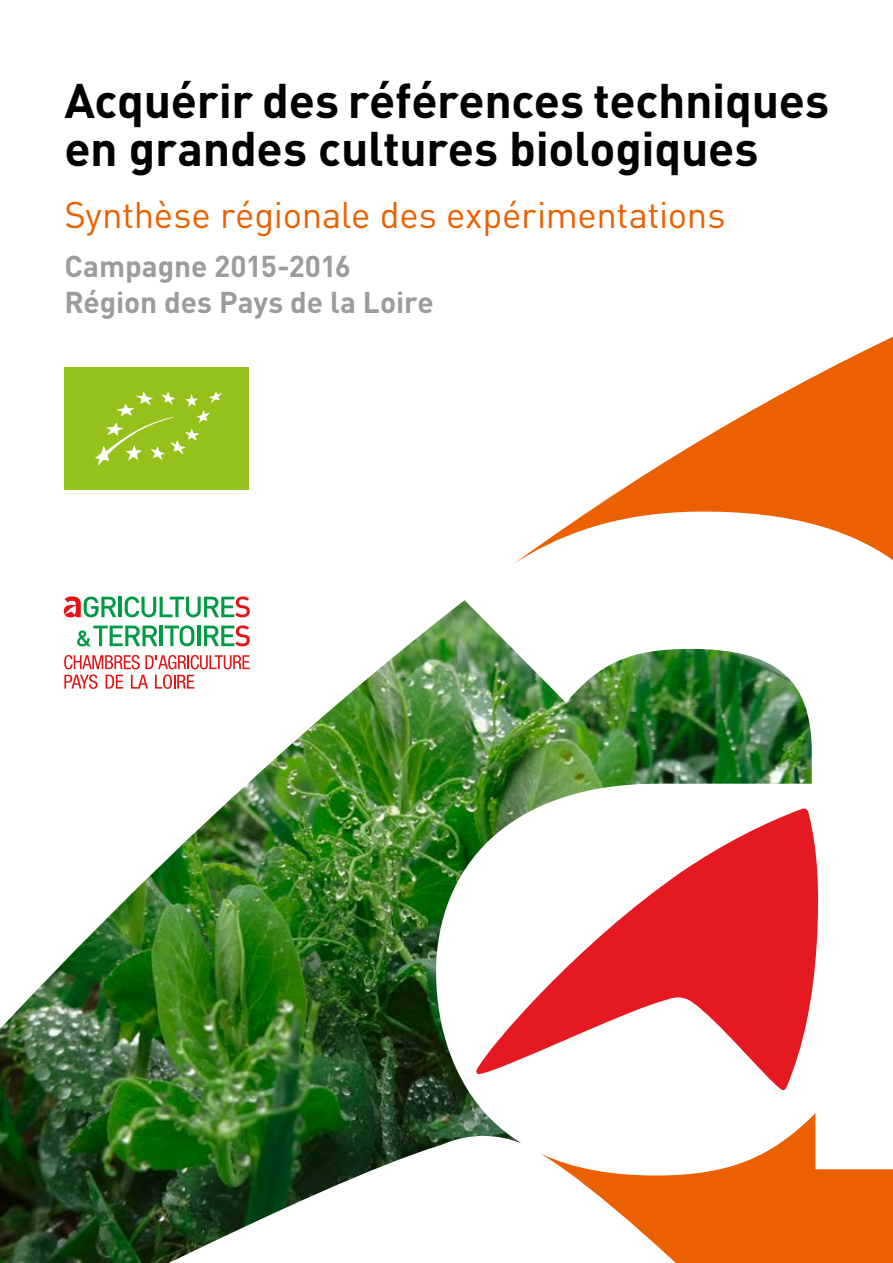
<style>
.page{position:relative;width:893px;height:1263px;background:#fff}
.page>*{position:absolute;margin:0;border:0;box-sizing:border-box;transform-origin:0 0}
.t1{font:700 48px/48px "DIN Pro";letter-spacing:-.01em;color:#000}
.t2{font:36.6px "DIN Pro";letter-spacing:-.01em;color:#eb6000}
.t3{font:700 29.85px "DIN Pro";letter-spacing:-.005em;color:#9c9c9d}
</style>
<div class="page">
<svg style="left:515px;top:336px;width:378px;height:927px"></svg>
<svg style="left:812px;top:808px;width:8px;height:282px"></svg>
<img style="left:0;top:600px;width:812px;height:663px">
<div style="left:64px;top:367px;width:185px;height:123px;background:#94c11a"></div>
<svg style="left:95px;top:391px;width:127px;height:75px"></svg>
<svg style="left:64px;top:655px;width:186px;height:34px"></svg>
<svg style="left:77px;top:626px;width:81px;height:20px"></svg>
<hr style="left:160px;top:626px;width:3px;height:20px;background:#009b44">
<svg style="left:165px;top:625px;width:29px;height:21px"></svg>
<hr style="left:197px;top:626px;width:3px;height:20px;background:#009b44">
<svg style="left:204px;top:625px;width:46px;height:21px"></svg>
<svg style="left:64px;top:596px;width:52px;height:21px"></svg>
<hr style="left:119px;top:597px;width:3px;height:20px;background:#009b44">
<svg style="left:125px;top:596px;width:125px;height:21px"></svg>
<p class="t1" style="left:64px;top:75px;width:766px">Acquérir des références techniques en grandes cultures biologiques</p>
<p class="t2" style="left:64px;top:190px;width:662px">Synthèse régionale des expérimentations</p>
<p class="t3" style="left:64px;top:246px;width:288px">Campagne 2015-2016</p>
<p class="t3" style="left:64px;top:282px;width:371px">Région des Pays de la Loire</p>
</div>
